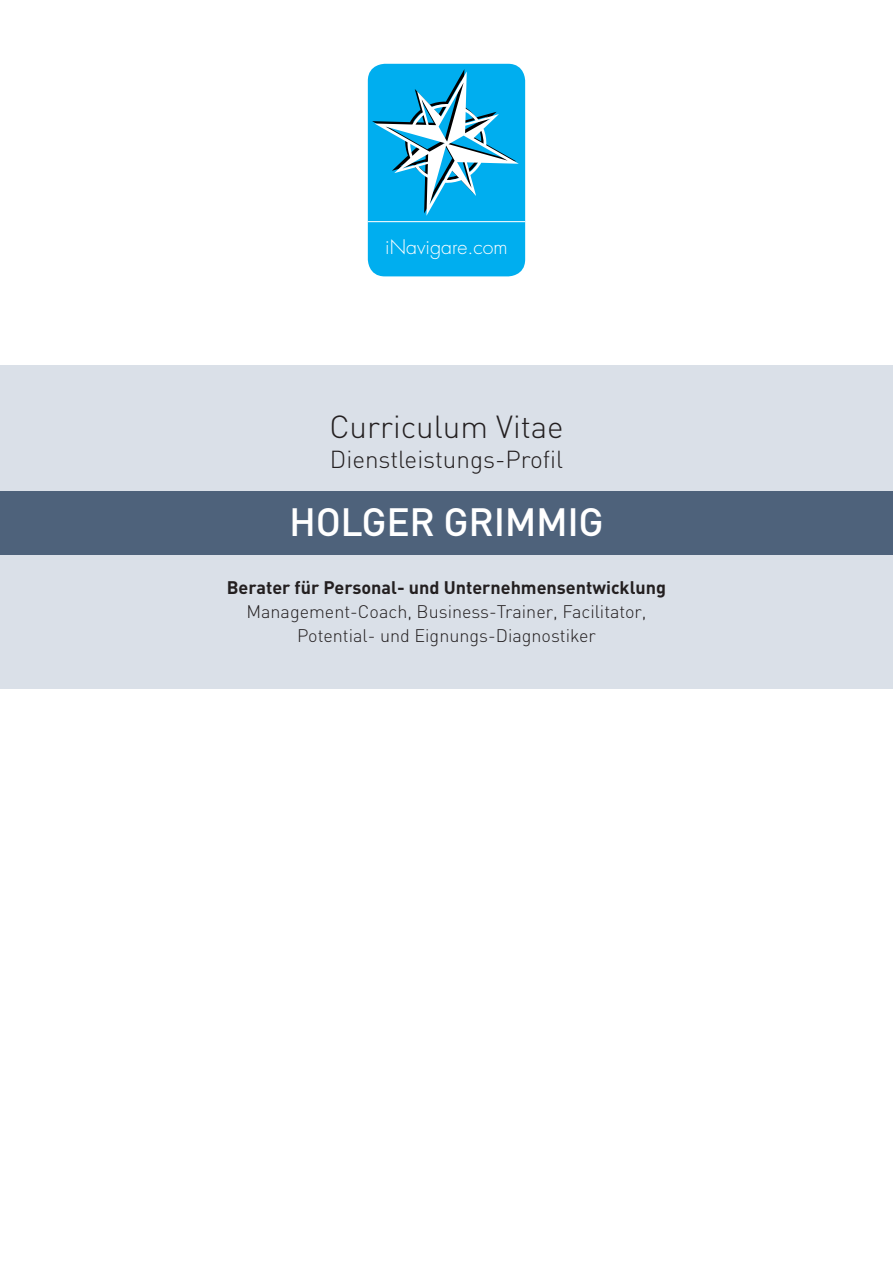
<style>
.page{position:relative;width:893px;height:1263px;background:#fff}
.page>*{position:absolute;margin:0;border:0;box-sizing:border-box;transform-origin:0 0}
.t1{font:500 39px "DIN";letter-spacing:-.01em;color:#fff}
.t2{font:300 31.5px "DIN";color:#231f20}
.t3{font:300 24.3px "DIN";color:#231f20}
.t4{font:300 19.5px "Futura";color:#fff}
.t5{font:300 18px/24px "DIN";color:#231f20;text-align:center}
.t6{font:700 18px "DIN";color:#231f20}
</style>
<div class="page">
<div style="left:0;top:366px;width:893px;height:323px;background:#dae0e8"></div>
<div style="left:0;top:491px;width:893px;height:64px;background:#4e627b"></div>
<div style="left:368px;top:64px;width:157px;height:212px;background:#00aeef;border-radius:17px"></div>
<svg style="left:372px;top:69px;width:147px;height:147px"></svg>
<hr style="left:368px;top:221px;width:157px;height:1px;background:#fff">
<p class="t4" style="left:385px;top:234px;width:124px">iNavigare.com</p>
<h2 class="t2" style="left:329px;top:408px;width:236px">Curriculum Vitae</h2>
<h3 class="t3" style="left:330px;top:445px;width:235px">Dienstleistungs-Profil</h3>
<h1 class="t1" style="left:289px;top:497px;width:316px">HOLGER GRIMMIG</h1>
<p class="t6" style="left:227px;top:575px;width:441px">Berater für Personal- und Unternehmensentwicklung</p>
<p class="t5" style="left:246px;top:599px;width:402px">Management-Coach, Business-Trainer, Facilitator,<br>Potential- und Eignungs-Diagnostiker</p>
</div>
